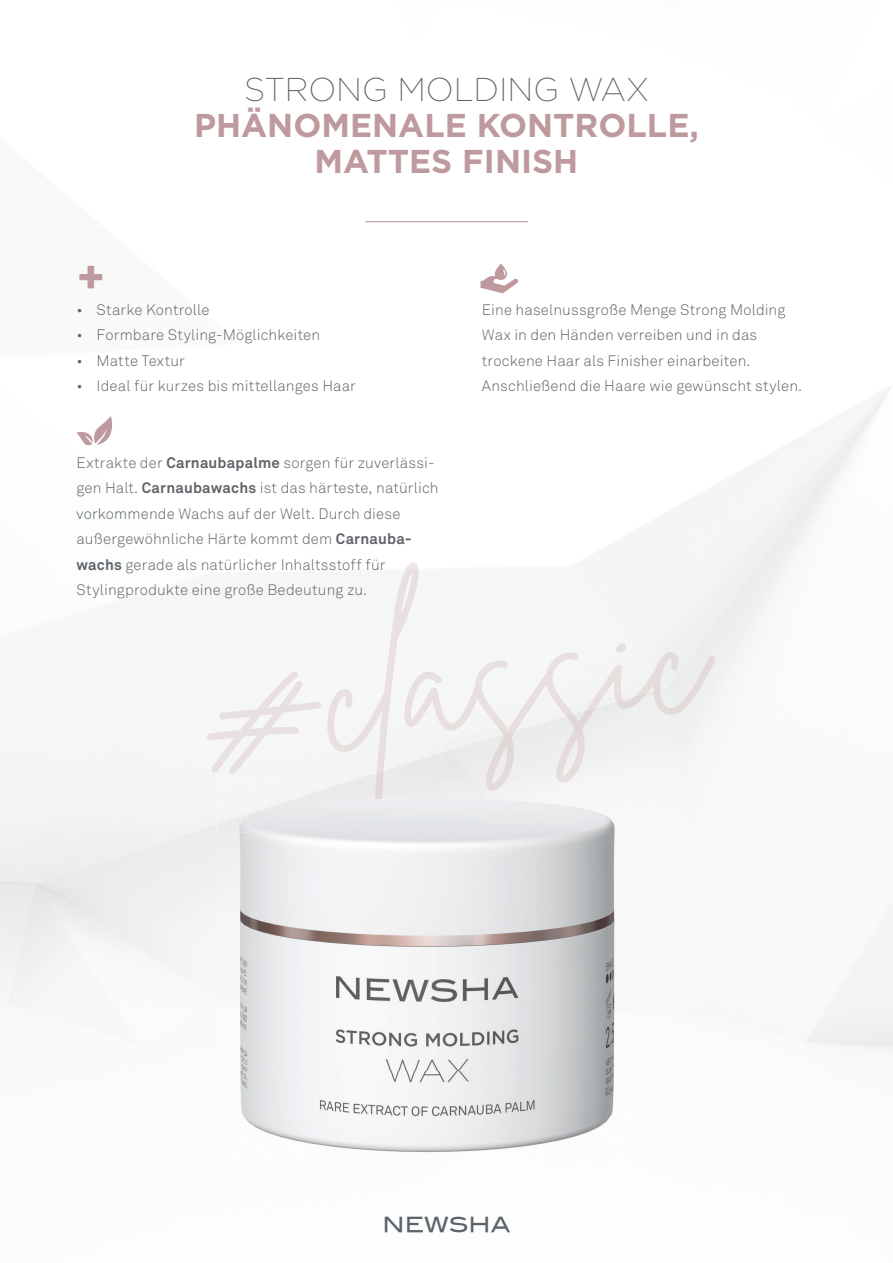
<style>
.page{position:relative;width:893px;height:1263px;background:#fff}
.page>*{position:absolute;margin:0;border:0;box-sizing:border-box;transform-origin:0 0}
.t1{font:700 45.15px "Gotham";color:#be9a9e}
.t2{font:700 33px/36px "Gotham";color:#be9a9e;text-align:center}
.t3{font:200 33px "Gotham";color:#5f6369}
.t4{font:20.85px "Blair Md ITCTT Medium";color:#5f6369}
.t5{font:300 15px/25.5px "Akkurat Std";letter-spacing:.01em;color:#5f6369}
.s1{font-weight:700}
</style>
<div class="page">
<img style="left:190px;top:529px;width:539px;height:293px">
<svg style="left:77px;top:416px;width:36px;height:30px"></svg>
<svg style="left:480px;top:264px;width:38px;height:29px"></svg>
<img style="left:217px;top:835px;width:413px;height:332px">
<img style="left:217px;top:775px;width:413px;height:60px">
<hr style="left:365px;top:221px;width:163px;height:1px;background:#be9a9e">
<h1 class="t1" style="left:77px;top:247px;width:30px">+</h1>
<h2 class="t3" style="left:244px;top:71px;width:406px">STRONG MOLDING WAX</h2>
<h2 class="t2" style="left:194px;top:107px;width:506px">PHÄNOMENALE KONTROLLE,<br>MATTES FINISH</h2>
<p class="t5" style="left:77px;top:297px;width:134px">• Starke Kontrolle</p>
<p class="t5" style="left:77px;top:322px;width:245px">• Formbare Styling-Möglichkeiten</p>
<p class="t5" style="left:77px;top:348px;width:110px">• Matte Textur</p>
<p class="t5" style="left:77px;top:373px;width:281px">• Ideal für kurzes bis mittellanges Haar</p>
<p class="t5" style="left:77px;top:450px;width:364px">Extrakte der <span class="s1">Carnaubapalme</span> sorgen für zuverlässi&shy;gen Halt. <span class="s1">Carnaubawachs</span> ist das härteste, natürlich vorkommende Wachs auf der Welt. Durch diese außergewöhnliche Härte kommt dem <span class="s1">Carnauba&shy;wachs</span> gerade als natürlicher Inhaltsstoff für Stylingprodukte eine große Bedeutung zu.</p>
<p class="t5" style="left:482px;top:297px;width:322px">Eine haselnussgroße Menge Strong Molding Wax in den Händen verreiben und in das trockene Haar als Finisher einarbeiten.<br>Anschließend die Haare wie gewünscht stylen.</p>
<h3 class="t4" style="left:383px;top:1207px;width:129px">NEWSHA</h3>
</div>
